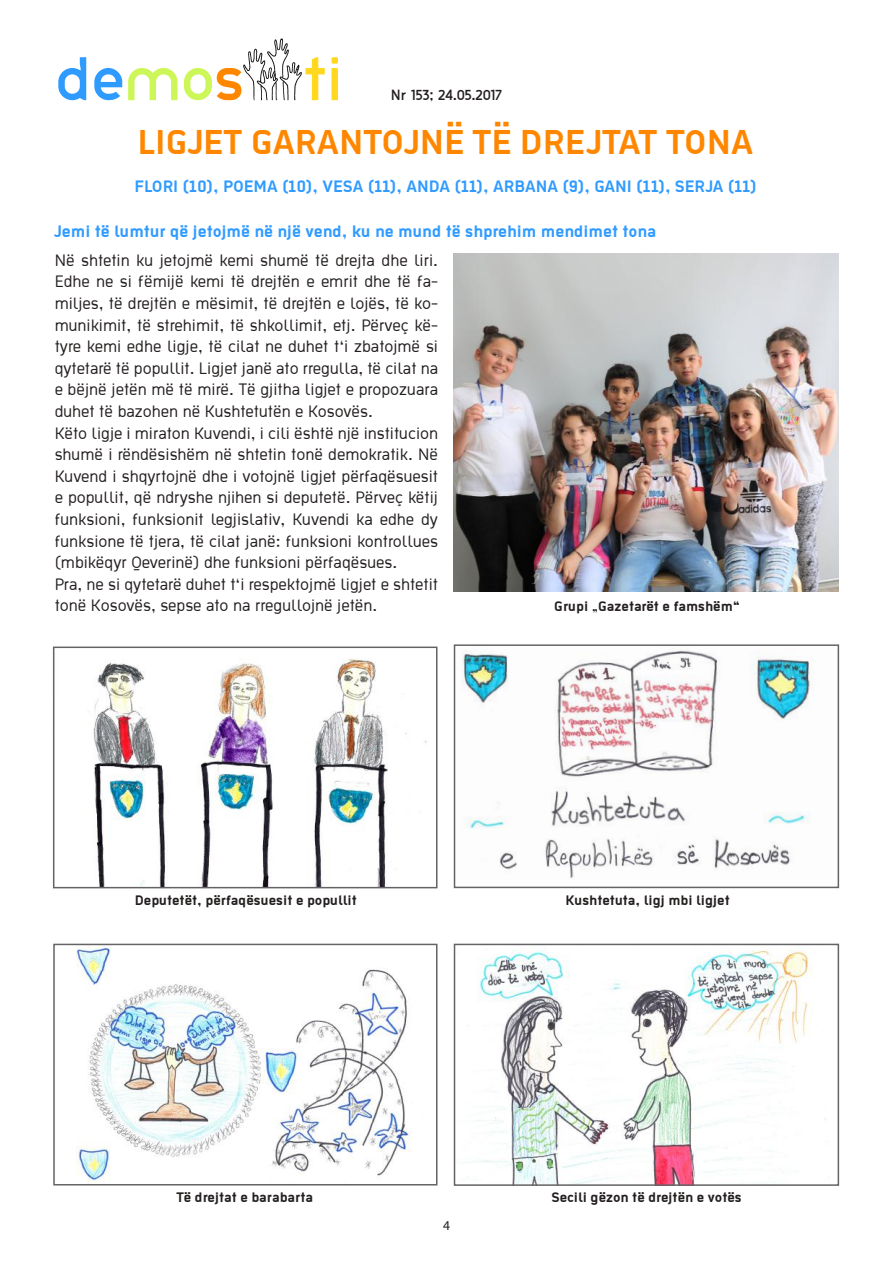
<style>
.page{position:relative;width:893px;height:1263px;background:#fff}
.page>*{position:absolute;margin:0;border:0;box-sizing:border-box;transform-origin:0 0}
.t1{font:700 37.5px "Ekstropia";color:#ff8700}
.t2{font:18px/21.6px "Ekstropia";color:#241f1f}
.t3{font:700 18px "Ekstropia";color:#309bff}
.t4{font:700 15px "Ekstropia";color:#241f1f}
.t5{font:13.5px "Thelbi Kujtesa";color:#241f1f}
.t6{font:13.5px "Myriad Pro";color:#241f1f}
</style>
<div class="page">
<svg style="left:58px;top:57px;width:28px;height:43px"></svg>
<svg style="left:94px;top:68px;width:28px;height:32px"></svg>
<svg style="left:128px;top:68px;width:50px;height:32px"></svg>
<svg style="left:331px;top:57px;width:7px;height:43px"></svg>
<svg style="left:184px;top:38px;width:141px;height:62px"></svg>
<img style="left:77px;top:947px;width:334px;height:235px">
<div style="left:53px;top:944px;width:384px;height:241px;border:2px solid #656365"></div>
<img style="left:466px;top:950px;width:359px;height:233px">
<div style="left:454px;top:944px;width:385px;height:242px;border:2px solid #656365"></div>
<img style="left:93px;top:658px;width:334px;height:227px">
<div style="left:53px;top:646px;width:384px;height:242px;border:2px solid #656365"></div>
<img style="left:461px;top:650px;width:349px;height:228px">
<div style="left:454px;top:644px;width:385px;height:244px;border:2px solid #656365"></div>
<img style="left:454px;top:253px;width:385px;height:338px">
<p class="t5" style="left:391px;top:85px;width:113px">Nr 153; 24.05.2017</p>
<h1 class="t1" style="left:138px;top:120px;width:617px">LIGJET GARANTOJNË TË DREJTAT TONA</h1>
<p class="t3" style="left:134px;top:176px;width:624px">FLORI (10), POEMA (10), VESA (11), ANDA (11), ARBANA (9), GANI (11), SERJA (11)</p>
<p class="t3" style="left:54px;top:220px;width:604px">Jemi të lumtur që jetojmë në një vend, ku ne mund të shprehim mendimet tona</p>
<p class="t2" style="left:55px;top:248px;width:385px">Në shtetin ku jetojmë kemi shumë të drejta dhe liri.<br>Edhe ne si fëmijë kemi të drejtën e emrit dhe të fa&shy;miljes, të drejtën e mësimit, të drejtën e lojës, të ko&shy;munikimit, të strehimit, të shkollimit, etj. Përveç kë&shy;tyre kemi edhe ligje, të cilat ne duhet t‘i zbatojmë si qytetarë të popullit. Ligjet janë ato rregulla, të cilat na e bëjnë jetën më të mirë. Të gjitha ligjet e propozuara duhet të bazohen në Kushtetutën e Kosovës.<br>Këto ligje i miraton Kuvendi, i cili është një institucion shumë i rëndësishëm në shtetin tonë demokratik. Në Kuvend i shqyrtojnë dhe i votojnë ligjet përfaqësuesit e popullit, që ndryshe njihen si deputetë. Përveç këtij funksioni, funksionit legjislativ, Kuvendi ka edhe dy funksione të tjera, të cilat janë: funksioni kontrollues (mbikëqyr Qeverinë) dhe funksioni përfaqësues.<br>Pra, ne si qytetarë duhet t‘i respektojmë ligjet e shtetit tonë Kosovës, sepse ato na rregullojnë jetën.</p>
<p class="t4" style="left:135px;top:891px;width:224px">Deputetët, përfaqësuesit e popullit</p>
<p class="t4" style="left:554px;top:597px;width:187px">Grupi „Gazetarët e famshëm“</p>
<p class="t4" style="left:566px;top:891px;width:166px">Kushtetuta, ligj mbi ligjet</p>
<p class="t4" style="left:176px;top:1188px;width:138px">Të drejtat e barabarta</p>
<p class="t6" style="left:443px;top:1217px;width:8px">4</p>
<p class="t4" style="left:551px;top:1188px;width:192px">Secili gëzon të drejtën e votës</p>
</div>
